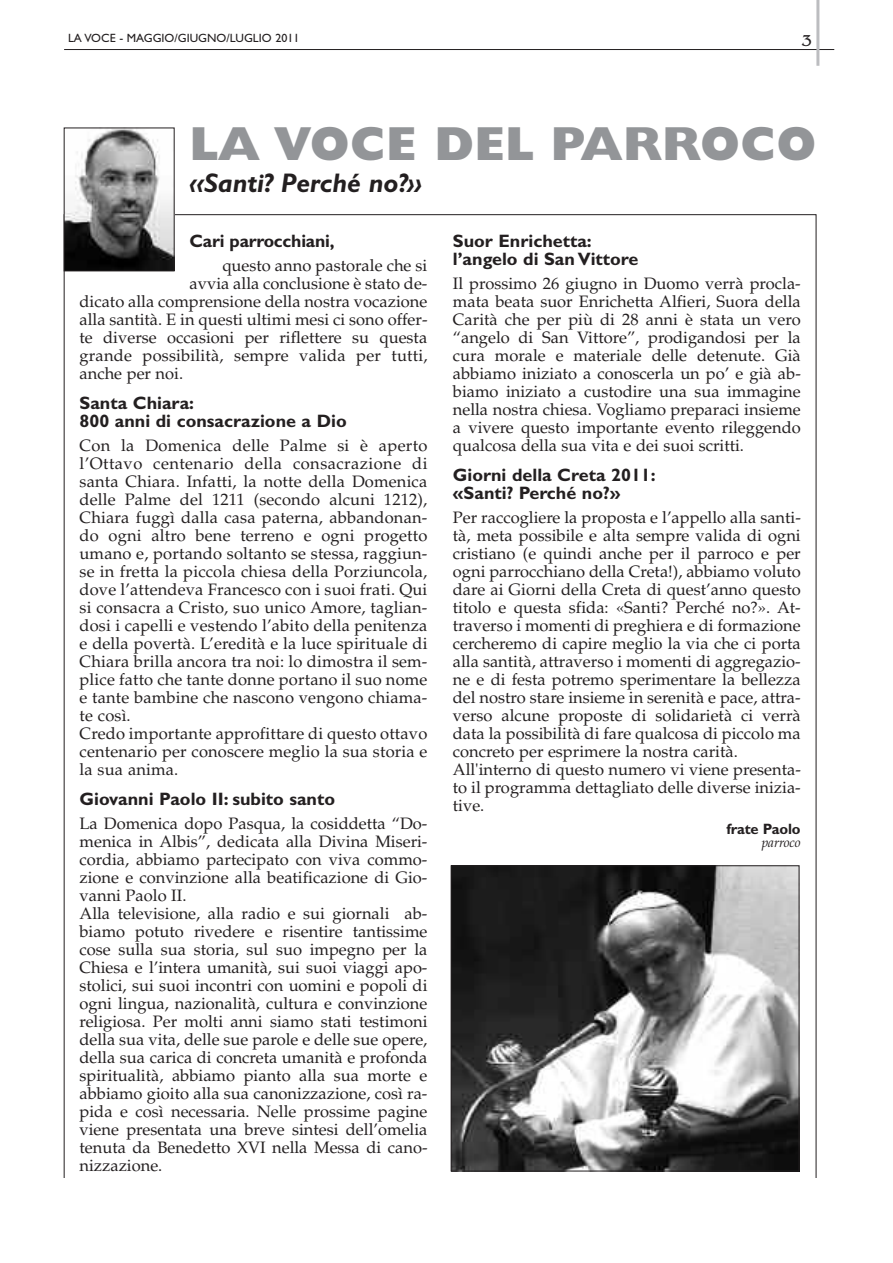
<style>
.page{position:relative;width:893px;height:1263px;background:#fff}
.page>*{position:absolute;margin:0;border:0;box-sizing:border-box;transform-origin:0 0}
.t1{font:800 48px "Gill Sans";color:#939598}
.t2{font:italic 700 27px "Gill Sans";letter-spacing:-.005em;color:#231f20}
.t3{font:700 18px/18px "Gill Sans";color:#231f20}
.t4{font:16.5px/18px "Palatino";color:#231f20}
.t5{font:16.5px "Benguiat";color:#231f20}
.t6{font:700 15px "Gill Sans";letter-spacing:-.01em;color:#231f20}
.t7{font:italic 13.5px "Palatino";letter-spacing:-.01em;color:#231f20}
.t8{font:12px "Gill Sans";color:#231f20}
</style>
<div class="page">
<hr style="left:64px;top:49px;width:770px;height:1px;background:#231f20">
<hr style="left:816px;top:0;width:3px;height:66px;background:#bcbdc0">
<img style="left:66px;top:130px;width:107px;height:139px">
<div style="left:64px;top:128px;width:111px;height:143px;border:1px solid #231f20"></div>
<img style="left:453px;top:867px;width:344px;height:302px">
<div style="left:451px;top:865px;width:348px;height:306px;border:1px solid #231f20"></div>
<p class="t8" style="left:68px;top:30px;width:233px">LA VOCE - MAGGIO/GIUGNO/LUGLIO 2011</p>
<p class="t5" style="left:802px;top:31px;width:12px">3</p>
<h1 class="t1" style="left:190px;top:126px;width:628px">LA VOCE DEL PARROCO</h1>
<h2 class="t2" style="left:190px;top:172px;width:234px">«Santi? Perché no?»</h2>
<p class="t3" style="left:190px;top:234px;width:146px">Cari parrocchiani,</p>
<p class="t4" style="left:222px;top:259px;width:207px">questo anno pastorale che si</p>
<p class="t4" style="left:190px;top:277px;width:239px">avvia alla conclusione è stato de-</p>
<p class="t4" style="left:80px;top:295px;width:349px">dicato alla comprensione della nostra vocazione</p>
<p class="t4" style="left:80px;top:313px;width:349px">alla santità. E in questi ultimi mesi ci sono offer-</p>
<p class="t4" style="left:80px;top:331px;width:349px">te diverse occasioni per riflettere su questa</p>
<p class="t4" style="left:80px;top:349px;width:349px">grande possibilità, sempre valida per tutti,</p>
<p class="t4" style="left:80px;top:367px;width:105px">anche per noi.</p>
<p class="t3" style="left:80px;top:396px;width:269px">Santa Chiara:<br>800 anni di consacrazione a Dio</p>
<p class="t4" style="left:80px;top:439px;width:349px">Con la Domenica delle Palme si è aperto l’Ottavo centenario della consacrazione di santa Chiara. Infatti, la notte della Domenica delle Palme del 1211 (secondo alcuni 1212), Chiara fuggì dalla casa paterna, abbandonan&shy;do ogni altro bene terreno e ogni progetto umano e, portando soltanto se stessa, raggiun&shy;se in fretta la piccola chiesa della Porziuncola, dove l’attendeva Francesco con i suoi frati. Qui si consacra a Cristo, suo unico Amore, taglian&shy;dosi i capelli e vestendo l’abito della penitenza e della povertà. L’eredità e la luce spirituale di Chiara brilla ancora tra noi: lo dimostra il sem&shy;plice fatto che tante donne portano il suo nome e tante bambine che nascono vengono chiama&shy;te così.<br>Credo importante approfittare di questo ottavo centenario per conoscere meglio la sua storia e la sua anima.</p>
<p class="t3" style="left:80px;top:792px;width:257px">Giovanni Paolo II: subito santo</p>
<p class="t4" style="left:80px;top:817px;width:349px">La Domenica dopo Pasqua, la cosiddetta “Do&shy;menica in Albis”, dedicata alla Divina Miseri&shy;cordia, abbiamo partecipato con viva commo&shy;zione e convinzione alla beatificazione di Gio&shy;vanni Paolo II.<br>Alla televisione, alla radio e sui giornali ab&shy;biamo potuto rivedere e risentire tantissime cose sulla sua storia, sul suo impegno per la Chiesa e l’intera umanità, sui suoi viaggi apo&shy;stolici, sui suoi incontri con uomini e popoli di ogni lingua, nazionalità, cultura e convinzione religiosa. Per molti anni siamo stati testimoni della sua vita, delle sue parole e delle sue opere, della sua carica di concreta umanità e profonda spiritualità, abbiamo pianto alla sua morte e abbiamo gioito alla sua canonizzazione, così ra&shy;pida e così necessaria. Nelle prossime pagine viene presentata una breve sintesi dell’omelia tenuta da Benedetto XVI nella Messa di cano&shy;nizzazione.</p>
<p class="t3" style="left:453px;top:234px;width:187px">Suor Enrichetta: l’angelo di San Vittore</p>
<p class="t4" style="left:453px;top:277px;width:349px;text-align:justify">Il prossimo 26 giugno in Duomo verrà procla&shy;mata beata suor Enrichetta Alfieri, Suora della Carità che per più di 28 anni è stata un vero “angelo di San Vittore”, prodigandosi per la cura morale e materiale delle detenute. Già abbiamo iniziato a conoscerla un po’ e già ab&shy;biamo iniziato a custodire una sua immagine nella nostra chiesa. Vogliamo preparaci insieme a vivere questo importante evento rileggendo qualcosa della sua vita e dei suoi scritti.</p>
<p class="t3" style="left:453px;top:468px;width:204px">Giorni della Creta 2011: «Santi? Perché no?»</p>
<p class="t4" style="left:453px;top:511px;width:349px">Per raccogliere la proposta e l’appello alla santi&shy;tà, meta possibile e alta sempre valida di ogni cristiano (e quindi anche per il parroco e per ogni parrocchiano della Creta!), abbiamo voluto dare ai Giorni della Creta di quest’anno questo titolo e questa sfida: «Santi? Perché no?». At&shy;traverso i momenti di preghiera e di formazione cercheremo di capire meglio la via che ci porta alla santità, attraverso i momenti di aggregazio&shy;ne e di festa potremo sperimentare la bellezza del nostro stare insieme in serenità e pace, attra&shy;verso alcune proposte di solidarietà ci verrà data la possibilità di fare qualcosa di piccolo ma concreto per esprimere la nostra carità.<br>All'interno di questo numero vi viene presenta&shy;to il programma dettagliato delle diverse inizia&shy;tive.</p>
<p class="t6" style="left:726px;top:823px;width:76px">frate Paolo</p>
<p class="t7" style="left:762px;top:837px;width:40px">parroco</p>
</div>
